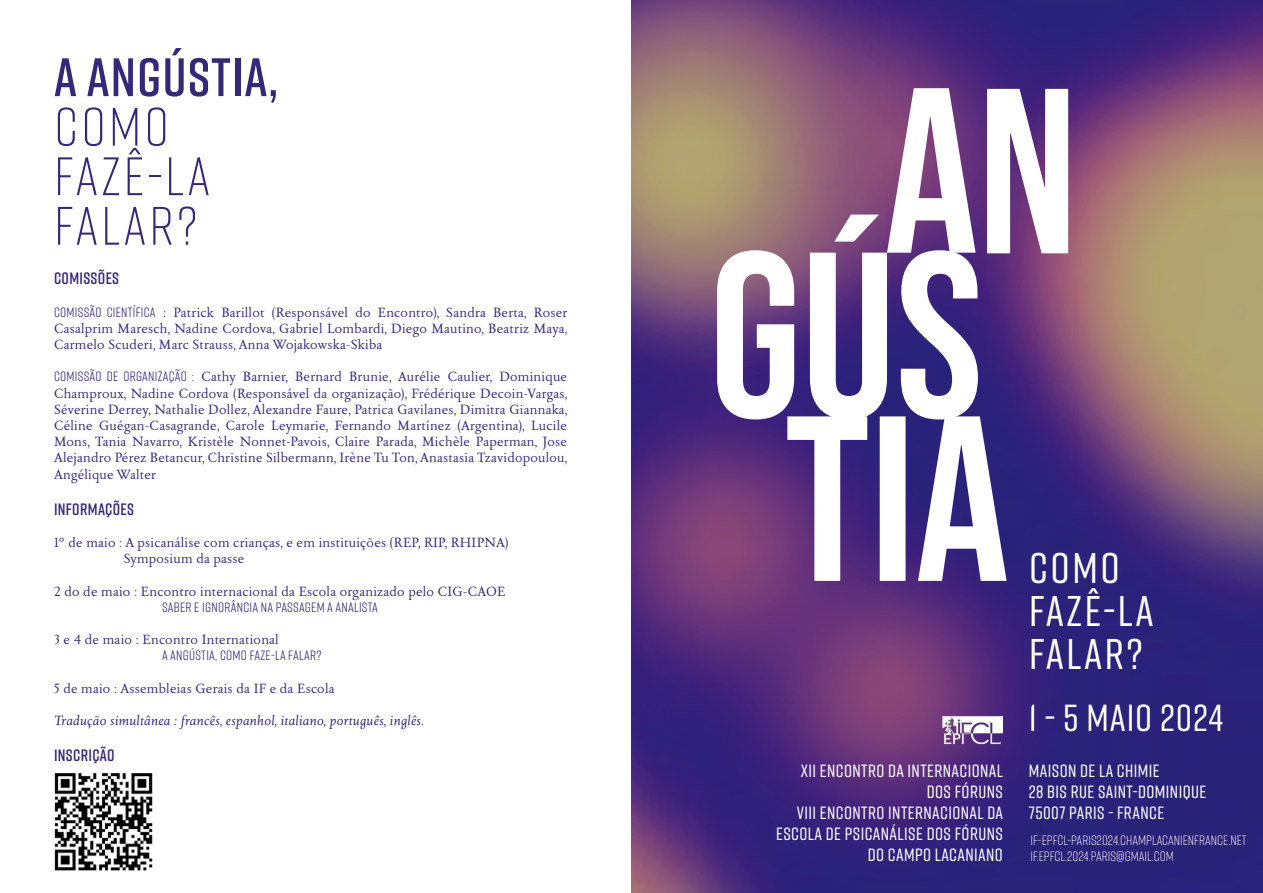
<style>
.page{position:relative;width:1263px;height:893px;background:#fff}
.page>*{position:absolute;margin:0;border:0;box-sizing:border-box;transform-origin:0 0}
.t1{font:300 54px/49.5px "Rift";letter-spacing:.06em;color:#35277a}
.t2{font:600 54px "Rift";letter-spacing:.02em;color:#35277a}
.t3{font:500 42.9px/42.9px "Rift";letter-spacing:.06em;color:#fff}
.t4{font:500 37.65px "Rift";letter-spacing:.025em;color:#fff}
.t5{font:500 17.7px/20.9px "Rift";letter-spacing:.025em;color:#fff;text-align:right}
.t6{font:600 16.5px "Rift";letter-spacing:.02em;color:#35277a}
.t7{font:13.5px/16.2px "Diptyque Saint Germain TT";letter-spacing:.02em;color:#35277a;text-align:justify}
.t8{font:300 13.5px/16.2px "Rift";color:#fff}
.t9{font:13.5px "Rift";letter-spacing:.02em;color:#35277a}
.t10{font:italic 13.5px "Diptyque Saint Germain TT";letter-spacing:.02em;color:#35277a}
.s1{font-family:"Rift"}
</style>
<div class="page">
<img style="left:631px;top:0;width:632px;height:893px">
<svg style="left:787px;top:416px;width:219px;height:165px"></svg>
<svg style="left:717px;top:215px;width:261px;height:204px"></svg>
<svg style="left:987px;top:89px;width:81px;height:164px"></svg>
<svg style="left:887px;top:88px;width:88px;height:165px"></svg>
<img style="left:943px;top:715px;width:60px;height:34px">
<img style="left:54px;top:773px;width:99px;height:98px">
<h1 class="t2" style="left:54px;top:39px;width:226px">A ANGÚSTIA,</h1>
<h1 class="t1" style="left:54px;top:99px;width:157px">COMO<br>FAZÊ-LA<br>FALAR?</h1>
<p class="t6" style="left:54px;top:267px;width:67px">COMISSÕES</p>
<p class="t7" style="left:54px;top:304px;width:515px"><span class="s1">COMISSÃO CIENTÍFICA</span> : Patrick Barillot (Responsável do Encontro), Sandra Berta, Roser Casalprim Maresch, Nadine Cordova, Gabriel Lombardi, Diego Mautino, Beatriz Maya, Carmelo Scuderi, Marc Strauss, Anna Wojakowska-Skiba</p>
<p class="t7" style="left:54px;top:369px;width:515px"><span class="s1">COMISSÃO DE ORGANIZAÇÃO :</span> Cathy Barnier, Bernard Brunie, Aurélie Caulier, Dominique Champroux, Nadine Cordova (Responsável da organização), Frédérique Decoin-Vargas, Séverine Derrey, Nathalie Dollez, Alexandre Faure, Patrica Gavilanes, Dimitra Giannaka, Céline Guégan-Casagrande, Carole Leymarie, Fernando Martínez (Argentina), Lucile Mons, Tania Navarro, Kristèle Nonnet-Pavois, Claire Parada, Michèle Paperman, Jose Alejandro Pérez Betancur, Christine Silbermann, Irène Tu Ton, Anastasia Tzavidopoulou, Angélique Walter</p>
<p class="t6" style="left:54px;top:497px;width:82px">INFORMAÇÕES</p>
<p class="t7" style="left:124px;top:534px;width:386px;text-indent:-70px">1° de maio : A psicanálise com crianças, e em instituições (REP, RIP, RHIPNA)<br>Symposium da passe</p>
<p class="t7" style="left:54px;top:583px;width:453px">2 do de maio : Encontro internacional da Escola organizado pelo CIG-CAOE</p>
<p class="t9" style="left:162px;top:598px;width:217px">SABER E IGNORÂNCIA NA PASSAGEM A ANALISTA</p>
<p class="t7" style="left:54px;top:632px;width:226px">3 e 4 de maio : Encontro International</p>
<p class="t9" style="left:162px;top:646px;width:161px">A ANGÚSTIA, COMO FAZE-LA FALAR?</p>
<p class="t7" style="left:54px;top:680px;width:282px">5 de maio : Assembleias Gerais da IF e da Escola</p>
<p class="t10" style="left:54px;top:712px;width:372px">Tradução simultânea : francês, espanhol, italiano, português, inglês.</p>
<p class="t6" style="left:54px;top:744px;width:62px">INSCRIÇÃO</p>
<h2 class="t3" style="left:1029px;top:545px;width:126px">COMO<br>FAZÊ-LA<br>FALAR?</h2>
<h3 class="t4" style="left:1029px;top:692px;width:196px">1 - 5 MAIO 2024</h3>
<h3 class="t5" style="left:776px;top:760px;width:228px">XII ENCONTRO DA INTERNACIONAL<br>DOS FÓRUNS<br>VIII ENCONTRO INTERNACIONAL DA<br>ESCOLA DE PSICANÁLISE DOS FÓRUNS<br>DO CAMPO LACANIANO</h3>
<h3 class="t5" style="left:1029px;top:760px;width:179px;text-align:left">MAISON DE LA CHIMIE<br>28 BIS RUE SAINT-DOMINIQUE<br>75007 PARIS - FRANCE</h3>
<p class="t8" style="left:1030px;top:831px;width:217px">IF-EPFCL-PARIS2024.CHAMPLACANIENFRANCE.NET<br>IF.EPFCL.2024.PARIS@GMAIL.COM</p>
</div>
